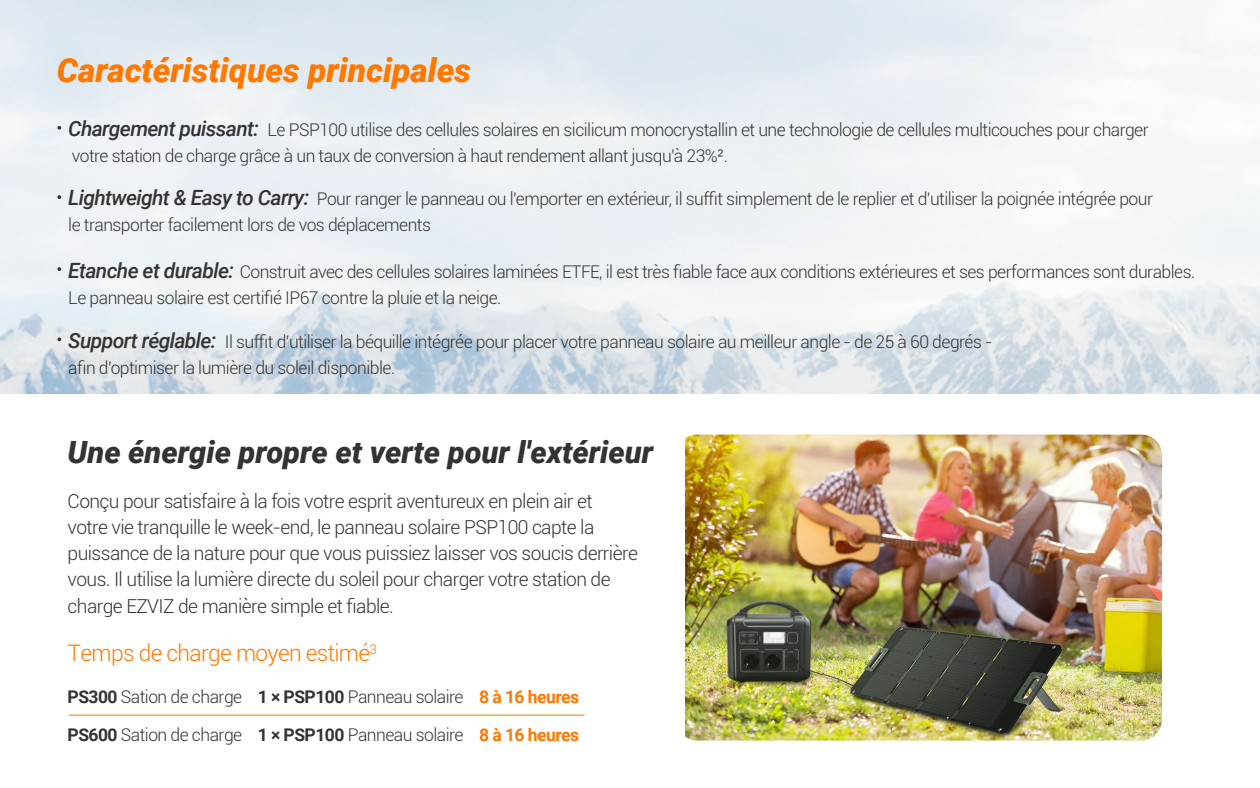
<style>
.page{position:relative;width:1260px;height:788px;background:#fff}
.page>*{position:absolute;margin:0;border:0;box-sizing:border-box;transform-origin:0 0}
.t1{font:italic 900 33.25px "Roboto";color:#ff7800}
.t2{font:italic 900 30.62px "Roboto";color:#333}
.t3{font:300 22.75px "Roboto";letter-spacing:-.03em;color:#ff7800}
.t4{font:300 19.25px/26.2px "Roboto";letter-spacing:-.03em;color:#333}
.t5{font:300 17.5px/26.2px "Roboto";letter-spacing:-.03em;color:#333}
.s1{font-weight:500;font-style:italic;font-size:21px}
.s2{font-weight:700}
.s3{font-weight:700;color:#ff7800}
</style>
<div class="page">
<img style="left:0;top:0;width:1260px;height:394px">
<img style="left:685px;top:434px;width:477px;height:306px">
<svg style="left:57px;top:126px;width:4px;height:4px"></svg>
<svg style="left:57px;top:195px;width:4px;height:4px"></svg>
<svg style="left:57px;top:337px;width:4px;height:4px"></svg>
<svg style="left:57px;top:267px;width:4px;height:4px"></svg>
<hr style="left:69px;top:714px;width:516px;height:1px;background:#ff7800">
<h1 class="t1" style="left:57px;top:47px;width:416px">Caractéristiques principales</h1>
<p class="t5" style="left:68px;top:116px;width:1082px"><span class="s1">Chargement puissant:</span> Le PSP100 utilise des cellules solaires en sicilicum monocrystallin et une technologie de cellules multicouches pour charger votre station de charge grâce à un taux de conversion à haut rendement allant jusqu'à 23%².</p>
<p class="t5" style="left:68px;top:185px;width:1086px"><span class="s1">Lightweight &amp; Easy to Carry:</span> Pour ranger le panneau ou l'emporter en extérieur, il suffit simplement de le replier et d'utiliser la poignée intégrée pour le transporter facilement lors de vos déplacements</p>
<p class="t5" style="left:68px;top:258px;width:1129px"><span class="s1">Etanche et durable:</span> Construit avec des cellules solaires laminées ETFE, il est très fiable face aux conditions extérieures et ses performances sont durables.<br>Le panneau solaire est certifié IP67 contre la pluie et la neige.</p>
<p class="t5" style="left:68px;top:328px;width:926px"><span class="s1">Support réglable:</span> Il suffit d'utiliser la béquille intégrée pour placer votre panneau solaire au meilleur angle - de 25 à 60 degrés - afin d'optimiser la lumière du soleil disponible.</p>
<h2 class="t2" style="left:68px;top:430px;width:587px">Une énergie propre et verte pour l'extérieur</h2>
<p class="t4" style="left:68px;top:487px;width:572px">Conçu pour satisfaire à la fois votre esprit aventureux en plein air et<br>votre vie tranquille le week-end, le panneau solaire PSP100 capte la puissance de la nature pour que vous puissiez laisser vos soucis derrière vous. Il utilise la lumière directe du soleil pour charger votre station de charge EZVIZ de manière simple et fiable.</p>
<h3 class="t3" style="left:68px;top:637px;width:311px">Temps de charge moyen estimé<sup>3</sup></h3>
<p class="t5" style="left:68px;top:677px;width:513px;line-height:37.6px"><span class="s2">PS300</span> Sation de charge <span class="s2">1 × PSP100</span> Panneau solaire <span class="s3">8 à 16 heures<br></span><span class="s2">PS600</span> Sation de charge <span class="s2">1 × PSP100</span> Panneau solaire <span class="s3">8 à 16 heures</span></p>
</div>
